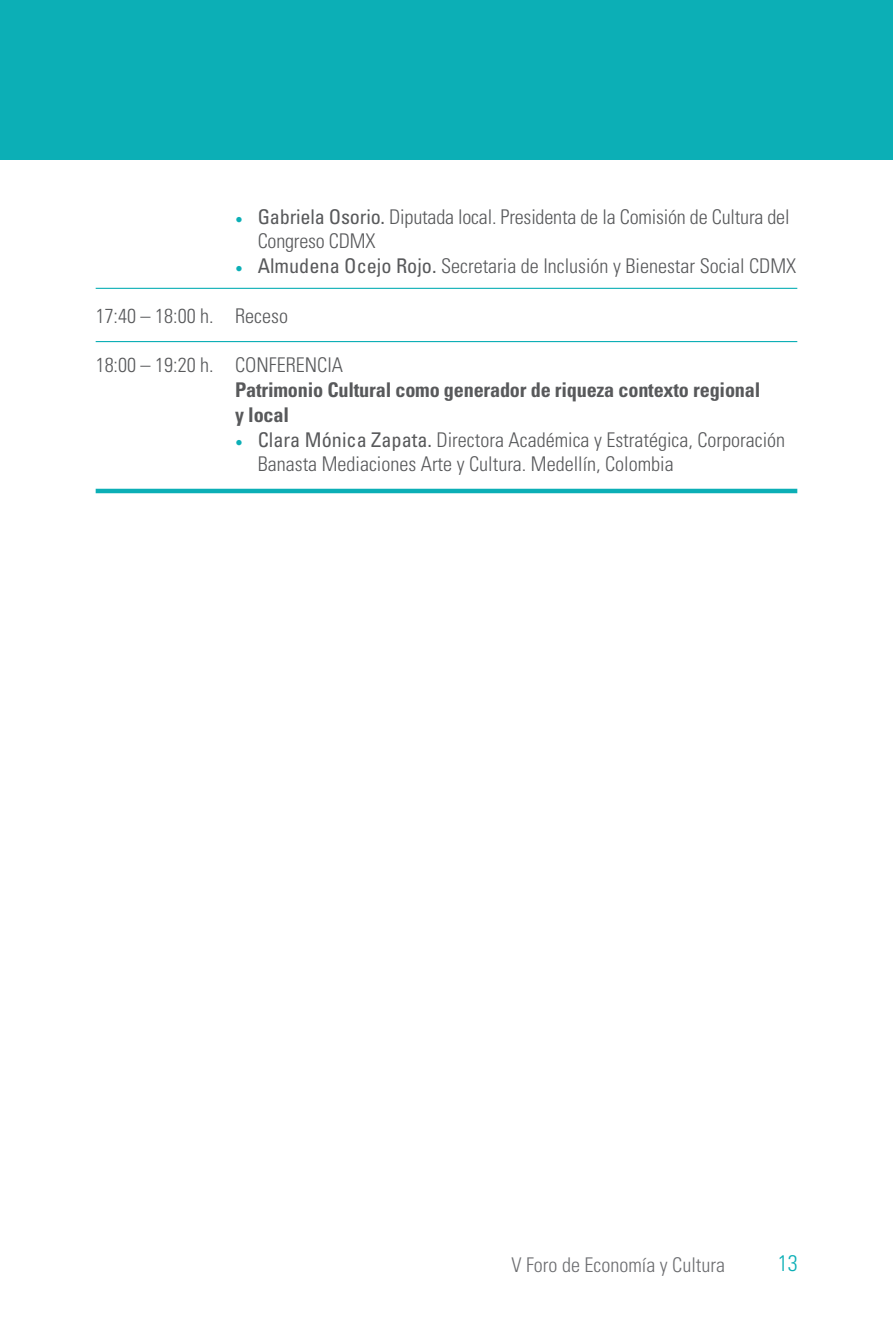
<style>
.page{position:relative;width:893px;height:1340px;background:#fff}
.page>*{position:absolute;margin:0;border:0;box-sizing:border-box;transform-origin:0 0}
.t1{font:300 condensed 22.5px "Univers LT Std";color:#0cafb6}
.t2{font:300 condensed 20.25px/24.8px "Univers LT Std";color:#58595b}
.t3{font:700 condensed 20.25px/24.8px "Univers LT Std";letter-spacing:-.01em;color:#58595b}
.t4{font:300 condensed 20.25px "Univers LT Std";color:#6d6e71}
.s1{font-family:"Minion Pro";font-weight:400;font-stretch:normal;color:#0cafb6}
.s2{font-weight:400}
</style>
<div class="page">
<div style="left:0;top:0;width:893px;height:159px;background:#0cafb6"></div>
<hr style="left:96px;top:288px;width:701px;height:1px;background:#0cafb6">
<hr style="left:96px;top:341px;width:701px;height:1px;background:#0cafb6">
<hr style="left:96px;top:489px;width:701px;height:4px;background:#0cafb6">
<p class="t2" style="left:258px;top:204px;width:533px;text-indent:-22px"><span class="s1">•</span> <span class="s2">Gabriela Osorio.</span> Diputada local. Presidenta de la Comisión de Cultura del<br>Congreso CDMX</p>
<p class="t2" style="left:235px;top:254px;width:563px"><span class="s1">•</span> <span class="s2">Almudena Ocejo Rojo.</span> Secretaria de Inclusión y Bienestar Social CDMX</p>
<p class="t2" style="left:96px;top:303px;width:194px">17:40 – 18:00 h. Receso</p>
<p class="t2" style="left:96px;top:353px;width:249px">18:00 – 19:20 h. CONFERENCIA</p>
<p class="t3" style="left:235px;top:377px;width:527px">Patrimonio Cultural como generador de riqueza contexto regional y local</p>
<p class="t2" style="left:258px;top:427px;width:529px;text-indent:-22px"><span class="s1">•</span> <span class="s2">Clara Mónica Zapata.</span> Directora Académica y Estratégica, Corporación<br>Banasta Mediaciones Arte y Cultura. Medellín, Colombia</p>
<p class="t4" style="left:511px;top:1252px;width:215px">V Foro de Economía y Cultura</p>
<p class="t1" style="left:778px;top:1249px;width:21px">13</p>
</div>
